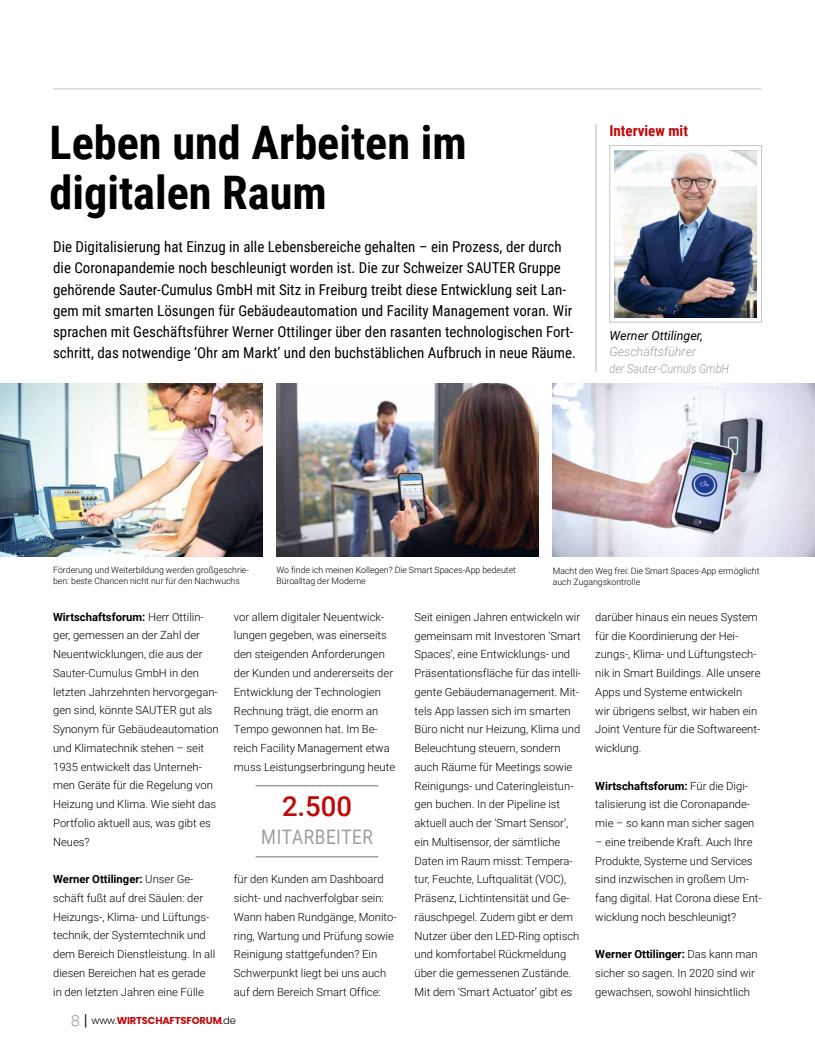
<style>
.page{position:relative;width:815px;height:1063px;background:#fff}
.page>*{position:absolute;margin:0;border:0;box-sizing:border-box;transform-origin:0 0}
.t1{font:700 46.25px/50px "Roboto Condensed";color:#000}
.t2{font:500 27.5px "Roboto";color:#c00808}
.t3{font:20px "Roboto";letter-spacing:.035em;color:#9c9d9d;scale:.85 1}
.t4{font:15px/21.2px "Roboto Condensed";color:#000}
.t5{font:700 15px "Roboto Condensed";color:#c00808}
.t6{font:italic 300 12.5px/16.2px "Roboto";color:#9c9d9d}
.t7{font:italic 12.5px "Roboto";color:#000}
.t8{font:300 11.25px/18.8px "Roboto";color:#000}
.t9{font:700 10px "Poppins";letter-spacing:-.02em;color:#c00808}
.t10{font:300 8.75px/11.2px "Roboto";color:#000}
.s1{font-weight:700}
.s2{font-weight:300;font-size:15px;color:#9c9d9d}
.s3{font-weight:300;font-size:15px;color:#000}
.s4{font-weight:300;color:#000}
</style>
<div class="page">
<hr style="left:53px;top:89px;width:709px;height:1px;background:#c5c6c6">
<img style="left:0;top:383px;width:262px;height:174px">
<img style="left:276px;top:383px;width:263px;height:174px">
<img style="left:553px;top:383px;width:262px;height:174px">
<svg style="left:609px;top:145px;width:153px;height:177px"></svg>
<img style="left:615px;top:151px;width:141px;height:166px">
<hr style="left:595px;top:124px;width:2px;height:248px;background:#c5c6c6">
<h1 class="t1" style="left:50px;top:116px;width:419px">Leben und Arbeiten im digitalen Raum</h1>
<p class="t4" style="left:53px;top:236px;width:524px">Die Digitalisierung hat Einzug in alle Lebensbereiche gehalten – ein Prozess, der durch die Coronapandemie noch beschleunigt worden ist. Die zur Schweizer SAUTER Gruppe gehörende Sauter-Cumulus GmbH mit Sitz in Freiburg treibt diese Entwicklung seit Lan&shy;gem mit smarten Lösungen für Gebäudeautomation und Facility Management voran. Wir sprachen mit Geschäftsführer Werner Ottilinger über den rasanten technologischen Fort&shy;schritt, das notwendige ‘Ohr am Markt’ und den buchstäblichen Aufbruch in neue Räume.</p>
<h3 class="t5" style="left:609px;top:120px;width:80px">Interview mit</h3>
<p class="t7" style="left:609px;top:327px;width:95px">Werner Ottilinger,</p>
<p class="t6" style="left:609px;top:343px;width:121px">Geschäftsführer<br>der Sauter-Cumuls GmbH</p>
<p class="t10" style="left:53px;top:564px;width:197px">Förderung und Weiterbildung werden großgeschrie&shy;ben: beste Chancen nicht nur für den Nachwuchs</p>
<p class="t10" style="left:276px;top:564px;width:241px">Wo finde ich meinen Kollegen? Die Smart Spaces-App bedeutet<br>Büroalltag der Moderne</p>
<p class="t10" style="left:553px;top:565px;width:208px">Macht den Weg frei: Die Smart Spaces-App ermöglicht auch Zugangskontrolle</p>
<p class="t8" style="left:53px;top:607px;width:167px"><span class="s1">Wirtschaftsforum:</span> Herr Ottilin&shy;ger, gemessen an der Zahl der<br>Neuentwicklungen, die aus der<br>Sauter-Cumulus GmbH in den letzten Jahrzehnten hervorgegan&shy;gen sind, könnte SAUTER gut als<br>Synonym für Gebäudeautomation und Klimatechnik stehen – seit<br>1935 entwickelt das Unterneh&shy;men Geräte für die Regelung von<br>Heizung und Klima. Wie sieht das<br>Portfolio aktuell aus, was gibt es<br>Neues?</p>
<p class="t8" style="left:53px;top:869px;width:164px"><span class="s1">Werner Ottilinger:</span> Unser Ge&shy;schäft fußt auf drei Säulen: der<br>Heizungs-, Klima- und Lüftungs&shy;technik, der Systemtechnik und dem Bereich Dienstleistung. In all diesen Bereichen hat es gerade in den letzten Jahren eine Fülle</p>
<p class="t8" style="left:234px;top:607px;width:163px">vor allem digitaler Neuentwick&shy;lungen gegeben, was einerseits den steigenden Anforderungen der Kunden und andererseits der<br>Entwicklung der Technologien<br>Rechnung trägt, die enorm an<br>Tempo gewonnen hat. Im Be&shy;reich Facility Management etwa muss Leistungserbringung heute</p>
<h3 class="t3" style="left:256px;top:763px;width:146px">________________</h3>
<h2 class="t2" style="left:282px;top:787px;width:72px">2.500</h2>
<h3 class="t3" style="left:261px;top:823px;width:133px">MITARBEITER</h3>
<h3 class="t3" style="left:256px;top:835px;width:146px">________________</h3>
<p class="t8" style="left:234px;top:869px;width:164px">für den Kunden am Dashboard sicht- und nachverfolgbar sein:<br>Wann haben Rundgänge, Monito&shy;ring, Wartung und Prüfung sowie<br>Reinigung stattgefunden? Ein<br>Schwerpunkt liegt bei uns auch auf dem Bereich Smart Office:</p>
<p class="t9" style="left:71px;top:1015px;width:167px"><span class="s2">8</span> <span class="s3">|</span> <span class="s4">www.</span>WIRTSCHAFTSFORUM<span class="s4">.de</span></p>
<p class="t8" style="left:415px;top:607px;width:168px">Seit einigen Jahren entwickeln wir gemeinsam mit Investoren ’Smart<br>Spaces’, eine Entwicklungs- und<br>Präsentationsfläche für das intelli&shy;gente Gebäudemanagement. Mit&shy;tels App lassen sich im smarten<br>Büro nicht nur Heizung, Klima und<br>Beleuchtung steuern, sondern auch Räume für Meetings sowie<br>Reinigungs- und Cateringleistun&shy;gen buchen. In der Pipeline ist aktuell auch der ‘Smart Sensor’, ein Multisensor, der sämtliche<br>Daten im Raum misst: Tempera&shy;tur, Feuchte, Luftqualität (VOC),<br>Präsenz, Lichtintensität und Ge&shy;räuschpegel. Zudem gibt er dem<br>Nutzer über den LED-Ring optisch und komfortabel Rückmeldung über die gemessenen Zustände.<br>Mit dem ‘Smart Actuator’ gibt es</p>
<p class="t8" style="left:595px;top:607px;width:167px">darüber hinaus ein neues System für die Koordinierung der Hei&shy;zungs-, Klima- und Lüftungstech&shy;nik in Smart Buildings. Alle unsere<br>Apps und Systeme entwickeln<br>wir übrigens selbst, wir haben ein<br>Joint Venture für die Softwareent&shy;wicklung.</p>
<p class="t8" style="left:595px;top:776px;width:161px"><span class="s1">Wirtschaftsforum:</span> Für die Digi&shy;talisierung ist die Coronapande&shy;mie – so kann man sicher sagen</p>
<p class="t8" style="left:595px;top:832px;width:168px">– eine treibende Kraft. Auch Ihre<br>Produkte, Systeme und Services sind inzwischen in großem Um&shy;fang digital. Hat Corona diese Ent&shy;wicklung noch beschleunigt?</p>
<p class="t8" style="left:595px;top:945px;width:164px"><span class="s1">Werner Ottilinger:</span> Das kann man sicher so sagen. In 2020 sind wir gewachsen, sowohl hinsichtlich</p>
</div>
